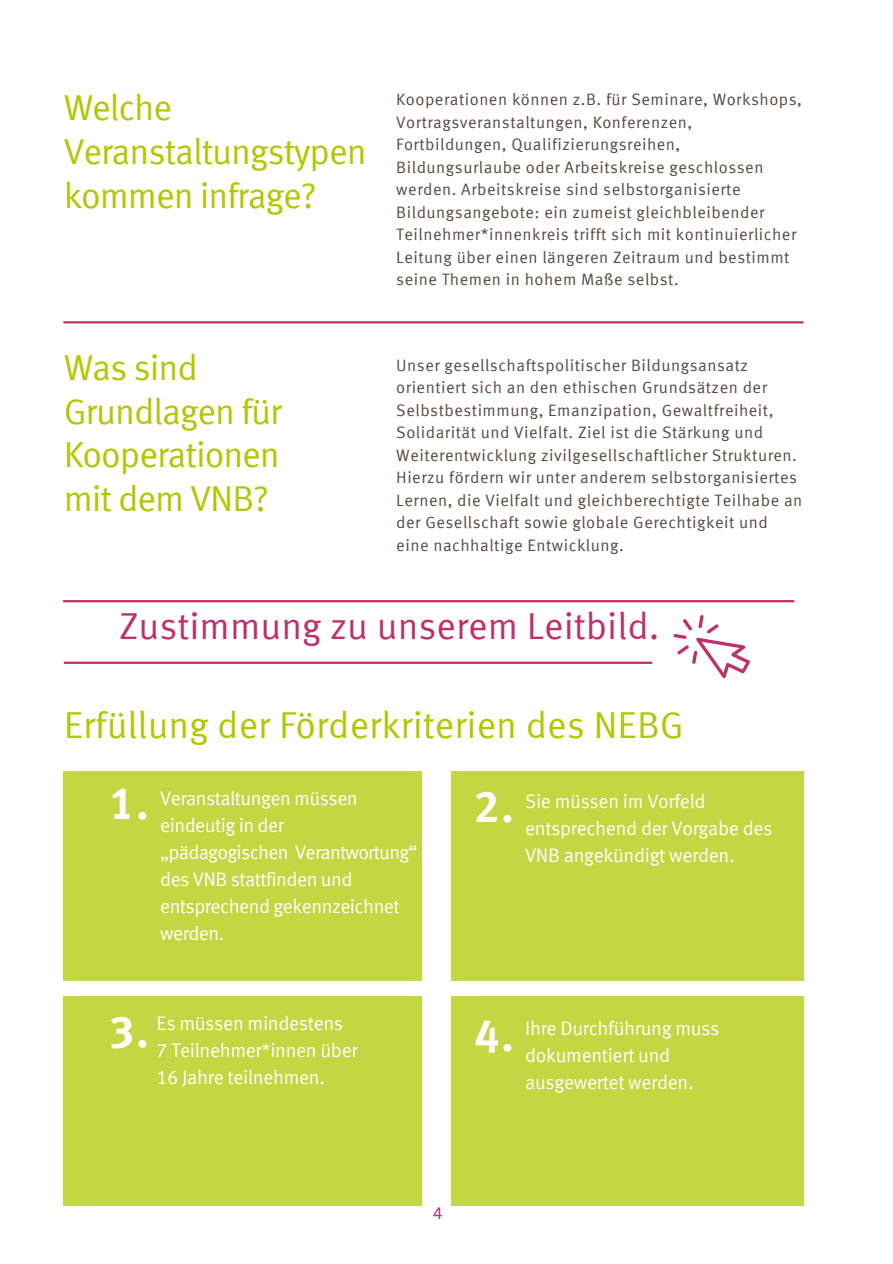
<style>
.page{position:relative;width:893px;height:1264px;background:#fff}
.page>*{position:absolute;margin:0;border:0;box-sizing:border-box;transform-origin:0 0}
.t1{font:700 45px "Meta Offc";color:#fff}
.t2{font:37.5px "Meta Offc Norm";color:#b1c800}
.t3{font:37.5px "Meta Offc Norm";color:#bf2f6c}
.t4{font:36px/43.8px "Meta Offc Norm";letter-spacing:-.03em;color:#b1c800}
.t5{font:19.5px/27px "Meta Offc Norm";letter-spacing:-.02em;color:#fff}
.t6{font:19.5px "Meta Offc Norm";letter-spacing:-.04em;color:#fff}
.t7{font:16.5px/22.5px "Meta Offc Norm";letter-spacing:.03em;color:#59483f}
.t8{font:16.5px "Be Vietnam";color:#bf2f6c}
</style>
<div class="page">
<hr style="left:63px;top:321px;width:740px;height:2px;background:#bf2f6c">
<div style="left:64px;top:771px;width:358px;height:209px;background:#c4d641"></div>
<svg style="left:673px;top:615px;width:77px;height:64px"></svg>
<div style="left:64px;top:996px;width:358px;height:209px;background:#c4d641"></div>
<div style="left:451px;top:771px;width:352px;height:209px;background:#c4d641"></div>
<div style="left:451px;top:996px;width:352px;height:209px;background:#c4d641"></div>
<hr style="left:63px;top:600px;width:731px;height:2px;background:#bf2f6c">
<hr style="left:64px;top:661px;width:588px;height:3px;background:#bf2f6c">
<p class="t4" style="left:64px;top:89px;width:304px">Welche<br>Veranstaltungstypen kommen infrage?</p>
<p class="t7" style="left:396px;top:90px;width:407px">Kooperationen können z.B. für Seminare, Workshops, Vortragsveranstaltungen, Konferenzen, Fortbildungen, Qualifizierungsreihen, Bildungsurlaube oder Arbeitskreise geschlossen werden. Arbeitskreise sind selbstorganisierte Bildungsangebote: ein zumeist gleichbleibender Teilnehmer*innenkreis trifft sich mit kontinuierlicher Leitung über einen längeren Zeitraum und bestimmt seine Themen in hohem Maße selbst.</p>
<p class="t4" style="left:64px;top:348px;width:220px">Was sind<br>Grundlagen für<br>Kooperationen</p>
<p class="t4" style="left:64px;top:480px;width:207px">mit dem VNB?</p>
<p class="t7" style="left:396px;top:355px;width:407px">Unser gesellschaftspolitischer Bildungsansatz orientiert sich an den ethischen Grundsätzen der Selbstbestimmung, Emanzipation, Gewaltfreiheit, Solidarität und Vielfalt. Ziel ist die Stärkung und Weiterentwicklung zivilgesellschaftlicher Strukturen.<br>Hierzu fördern wir unter anderem selbstorganisiertes Lernen, die Vielfalt und gleichberechtigte Teilhabe an der Gesellschaft sowie globale Gerechtigkeit und eine nachhaltige Entwicklung.</p>
<p class="t3" style="left:119px;top:610px;width:542px">Zustimmung zu unserem Leitbild.</p>
<p class="t2" style="left:64px;top:709px;width:621px">Erfüllung der Förderkriterien des NEBG</p>
<p class="t1" style="left:109px;top:784px;width:41px">1.</p>
<p class="t1" style="left:474px;top:787px;width:41px">2.</p>
<p class="t5" style="left:160px;top:786px;width:199px">Veranstaltungen müssen eindeutig in der</p>
<p class="t6" style="left:160px;top:844px;width:259px">„pädagogischen Verantwortung“</p>
<p class="t5" style="left:160px;top:867px;width:241px">des VNB stattfinden und entsprechend gekennzeichnet werden.</p>
<p class="t5" style="left:525px;top:789px;width:249px">Sie müssen im Vorfeld entsprechend der Vorgabe des<br>VNB angekündigt werden.</p>
<p class="t5" style="left:156px;top:1011px;width:188px">Es müssen mindestens</p>
<p class="t5" style="left:156px;top:1038px;width:203px">7 Teilnehmer*innen über</p>
<p class="t5" style="left:156px;top:1065px;width:170px">16 Jahre teilnehmen.</p>
<p class="t1" style="left:109px;top:1013px;width:41px">3.</p>
<p class="t1" style="left:474px;top:1016px;width:41px">4.</p>
<p class="t5" style="left:525px;top:1016px;width:196px">Ihre Durchführung muss dokumentiert und ausgewertet werden.</p>
<p class="t8" style="left:433px;top:1199px;width:11px">4</p>
</div>
